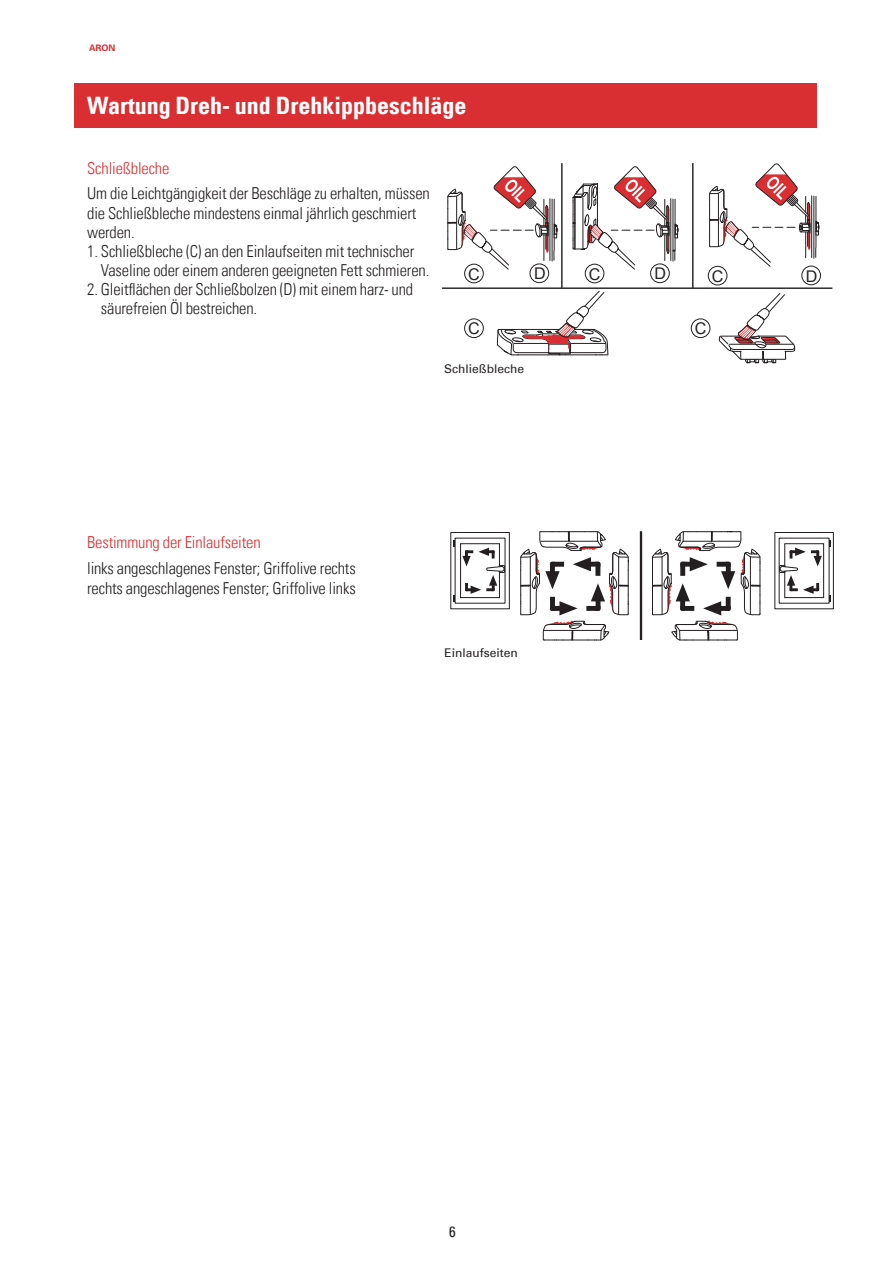
<style>
.page{position:relative;width:893px;height:1263px;background:#fff}
.page>*{position:absolute;margin:0;border:0;box-sizing:border-box;transform-origin:0 0}
.t1{font:24px "Univers Com 67 Bold Cond";color:#fff}
.t2{font:16.5px/19.2px "Univers Com 47 Light Cond";letter-spacing:-.01em;color:#231f20}
.t3{font:16.5px "Univers Com 47 Light Cond";letter-spacing:-.01em;color:#da2f32}
.t4{font:16.05px "Arial";color:#231f20}
.t5{font:condensed 15px "Univers Com 57";color:#231f20}
.t6{font:12px "Univers Com 55 Roman";color:#231f20}
.t7{font:700 9px "Univers Com 65";color:#da2f32}
</style>
<div class="page">
<div style="left:74px;top:83px;width:742px;height:44px;background:#da2f32"></div>
<svg style="left:652px;top:531px;width:109px;height:110px"></svg>
<div style="left:774px;top:532px;width:60px;height:77px;border:1px solid #231f20"></div>
<svg style="left:779px;top:540px;width:52px;height:62px"></svg>
<svg style="left:520px;top:531px;width:109px;height:110px"></svg>
<div style="left:450px;top:532px;width:60px;height:77px;border:1px solid #231f20"></div>
<svg style="left:453px;top:540px;width:52px;height:62px"></svg>
<hr style="left:640px;top:531px;width:2px;height:109px;background:#231f20">
<div style="left:464px;top:264px;width:20px;height:19px;border:1px solid #231f20;border-radius:50%"></div>
<div style="left:464px;top:318px;width:20px;height:20px;border:1px solid #231f20;border-radius:50%"></div>
<div style="left:530px;top:263px;width:19px;height:20px;border:1px solid #231f20;border-radius:50%"></div>
<div style="left:585px;top:264px;width:19px;height:19px;border:1px solid #231f20;border-radius:50%"></div>
<div style="left:650px;top:263px;width:20px;height:20px;border:1px solid #231f20;border-radius:50%"></div>
<hr style="left:561px;top:163px;width:2px;height:125px;background:#231f20">
<hr style="left:442px;top:287px;width:390px;height:2px;background:#231f20">
<svg style="left:497px;top:290px;width:111px;height:66px"></svg>
<svg style="left:447px;top:166px;width:231px;height:104px"></svg>
<div style="left:708px;top:266px;width:19px;height:19px;border:1px solid #231f20;border-radius:50%"></div>
<div style="left:801px;top:266px;width:20px;height:19px;border:1px solid #231f20;border-radius:50%"></div>
<div style="left:691px;top:318px;width:19px;height:20px;border:1px solid #231f20;border-radius:50%"></div>
<svg style="left:719px;top:293px;width:76px;height:70px"></svg>
<svg style="left:709px;top:163px;width:110px;height:104px"></svg>
<hr style="left:692px;top:163px;width:1px;height:125px;background:#231f20">
<p class="t7" style="left:89px;top:42px;width:28px">ARON</p>
<h1 class="t1" style="left:87px;top:91px;width:381px">Wartung Dreh- und Drehkippbeschläge</h1>
<p class="t3" style="left:87px;top:158px;width:84px">Schließbleche</p>
<p class="t2" style="left:87px;top:184px;width:344px">Um die Leichtgängigkeit der Beschläge zu erhalten, müssen die Schließbleche mindestens einmal jährlich geschmiert werden.</p>
<p class="t2" style="left:101px;top:241px;width:330px;text-indent:-14px">1. Schließbleche (C) an den Einlaufseiten mit technischer<br>Vaseline oder einem anderen geeigneten Fett schmieren.</p>
<p class="t2" style="left:101px;top:280px;width:314px;text-indent:-14px">2. Gleitflächen der Schließbolzen (D) mit einem harz- und säurefreien Öl bestreichen.</p>
<p class="t4" style="left:468px;top:263px;width:13px">C</p>
<p class="t4" style="left:534px;top:263px;width:13px">D</p>
<p class="t4" style="left:589px;top:263px;width:13px">C</p>
<p class="t4" style="left:655px;top:263px;width:13px">D</p>
<p class="t4" style="left:712px;top:266px;width:13px">C</p>
<p class="t4" style="left:806px;top:265px;width:13px">D</p>
<p class="t4" style="left:468px;top:318px;width:13px">C</p>
<p class="t6" style="left:444px;top:362px;width:81px">Schließbleche</p>
<p class="t4" style="left:695px;top:318px;width:13px">C</p>
<p class="t3" style="left:87px;top:532px;width:175px">Bestimmung der Einlaufseiten</p>
<p class="t2" style="left:87px;top:559px;width:270px">links angeschlagenes Fenster; Griffolive rechts rechts angeschlagenes Fenster; Griffolive links</p>
<p class="t6" style="left:444px;top:645px;width:75px">Einlaufseiten</p>
<p class="t5" style="left:449px;top:1222px;width:8px">6</p>
</div>
